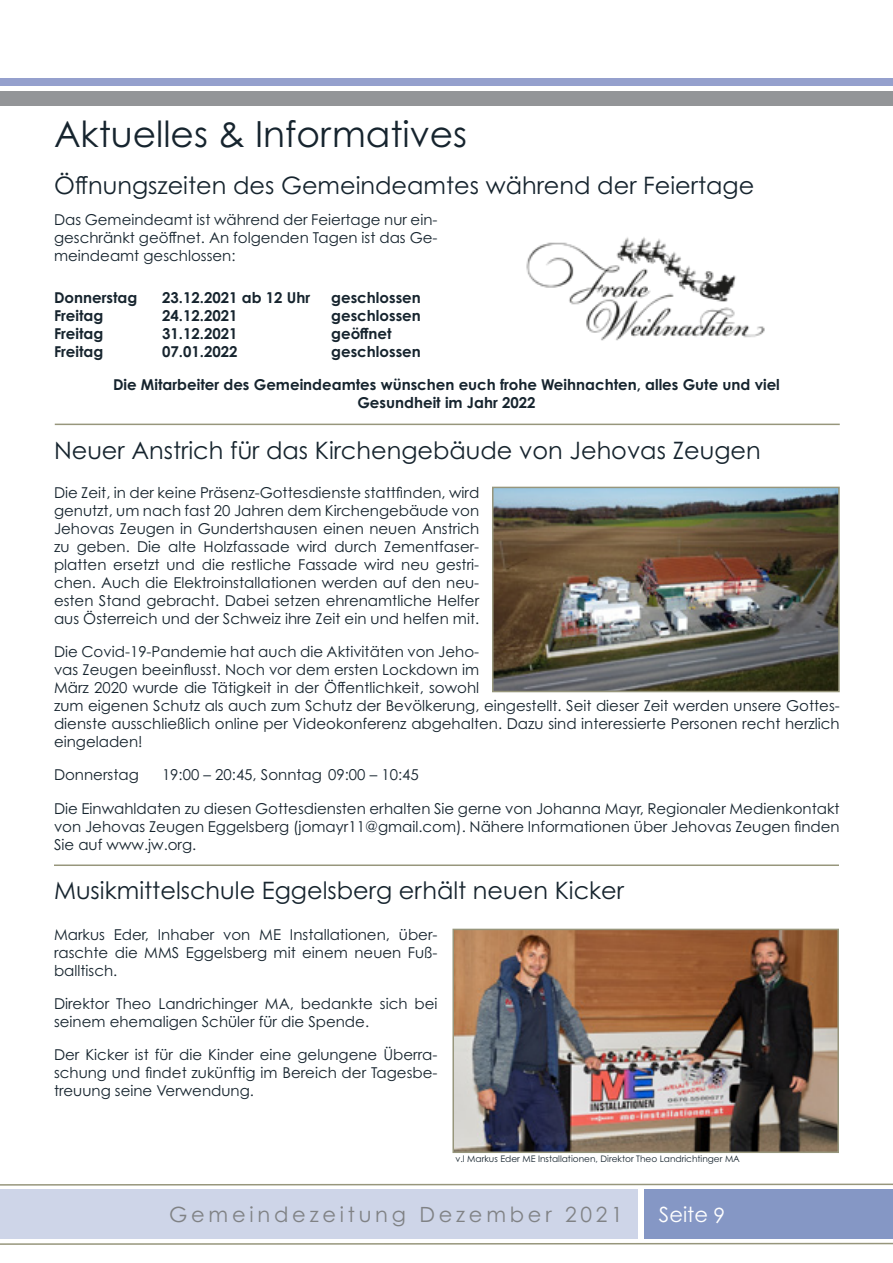
<style>
.page{position:relative;width:893px;height:1263px;background:#fff}
.page>*{position:absolute;margin:0;border:0;box-sizing:border-box;transform-origin:0 0}
.Überschrift_Groß{font:36px "Century Gothic Pro";color:#16242e}
.Überschrift_klein{font:24px "Century Gothic Pro";color:#16242e}
.t1{font:21px "Century Gothic Pro";letter-spacing:.18em;color:#808285}
.t2{font:21px "Century Gothic Pro";color:#fff}
.Normaler_Text{font:15px/18px "Century Gothic Pro";color:#16242e;text-align:justify}
.Normaler_Text-2{font:700 15px/18px "Century Gothic Pro";color:#16242e}
.Überschrift_klein-2{font:9px "Century Gothic Pro";color:#16242e}
</style>
<div class="page">
<svg style="left:0;top:1183px;width:893px;height:3px"></svg>
<svg style="left:0;top:1242px;width:893px;height:3px"></svg>
<hr style="left:55px;top:424px;width:785px;height:1px;background:#97967c">
<hr style="left:54px;top:864px;width:785px;height:2px;background:#97967c">
<div style="left:0;top:79px;width:893px;height:7px;background:#95a0cd"></div>
<div style="left:0;top:91px;width:893px;height:15px;background:#939598"></div>
<div style="left:0;top:1190px;width:638px;height:49px;background:#ced5e8"></div>
<div style="left:644px;top:1190px;width:249px;height:49px;background:#8597c5"></div>
<img style="left:455px;top:932px;width:381px;height:218px">
<div style="left:452px;top:929px;width:387px;height:224px;border:2px solid #97967c"></div>
<img style="left:526px;top:237px;width:239px;height:104px">
<img style="left:495px;top:490px;width:342px;height:199px">
<div style="left:492px;top:487px;width:348px;height:205px;border:2px solid #97967c"></div>
<p class="Überschrift_Groß" style="left:54px;top:112px;width:415px">Aktuelles &amp; Informatives</p>
<p class="Überschrift_klein" style="left:54px;top:171px;width:702px">Öffnungszeiten des Gemeindeamtes während der Feiertage</p>
<p class="Normaler_Text" style="left:54px;top:210px;width:385px">Das Gemeindeamt ist während der Feiertage nur ein&shy;geschränkt geöffnet. An folgenden Tagen ist das Ge&shy;meindeamt geschlossen:</p>
<p class="Normaler_Text-2" style="left:54px;top:288px;width:85px">Donnerstag</p>
<p class="Normaler_Text-2" style="left:162px;top:288px;width:150px">23.12.2021 ab 12 Uhr</p>
<p class="Normaler_Text-2" style="left:54px;top:306px;width:51px">Freitag</p>
<p class="Normaler_Text-2" style="left:162px;top:306px;width:77px">24.12.2021</p>
<p class="Normaler_Text-2" style="left:54px;top:324px;width:51px">Freitag</p>
<p class="Normaler_Text-2" style="left:162px;top:324px;width:77px">31.12.2021</p>
<p class="Normaler_Text-2" style="left:54px;top:342px;width:51px">Freitag</p>
<p class="Normaler_Text-2" style="left:162px;top:342px;width:77px">07.01.2022</p>
<p class="Normaler_Text-2" style="left:331px;top:288px;width:91px">geschlossen geschlossen geöffnet geschlossen</p>
<p class="Normaler_Text-2" style="left:113px;top:375px;width:668px;text-align:center">Die Mitarbeiter des Gemeindeamtes wünschen euch frohe Weihnachten, alles Gute und viel<br>Gesundheit im Jahr 2022</p>
<p class="Überschrift_klein" style="left:54px;top:435px;width:708px">Neuer Anstrich für das Kirchengebäude von Jehovas Zeugen</p>
<p class="Normaler_Text" style="left:54px;top:484px;width:427px">Die Zeit, in der keine Präsenz-Gottesdienste stattfinden, wird genutzt, um nach fast 20 Jahren dem Kirchengebäude von Jehovas Zeugen in Gundertshausen einen neuen Anstrich zu geben. Die alte Holzfassade wird durch Zementfaser&shy;platten ersetzt und die restliche Fassade wird neu gestri&shy;chen. Auch die Elektroinstallationen werden auf den neu&shy;esten Stand gebracht. Dabei setzen ehrenamtliche Helfer aus Österreich und der Schweiz ihre Zeit ein und helfen mit.</p>
<p class="Normaler_Text" style="left:54px;top:643px;width:787px;text-align:left">Die Covid-19-Pandemie hat auch die Aktivitäten von Jeho-<br>vas Zeugen beeinflusst. Noch vor dem ersten Lockdown im<br>März 2020 wurde die Tätigkeit in der Öffentlichkeit, sowohl<br>zum eigenen Schutz als auch zum Schutz der Bevölkerung, eingestellt. Seit dieser Zeit werden unsere Gottes&shy;dienste ausschließlich online per Videokonferenz abgehalten. Dazu sind interessierte Personen recht herzlich eingeladen!</p>
<p class="Normaler_Text" style="left:54px;top:766px;width:86px">Donnerstag</p>
<p class="Normaler_Text" style="left:162px;top:766px;width:258px">19:00 – 20:45, Sonntag 09:00 – 10:45</p>
<p class="Normaler_Text" style="left:54px;top:799px;width:787px">Die Einwahldaten zu diesen Gottesdiensten erhalten Sie gerne von Johanna Mayr, Regionaler Medienkontakt von Jehovas Zeugen Eggelsberg (jomayr11@gmail.com). Nähere Informationen über Jehovas Zeugen finden Sie auf www.jw.org.</p>
<p class="Überschrift_klein" style="left:54px;top:875px;width:572px">Musikmittelschule Eggelsberg erhält neuen Kicker</p>
<p class="Normaler_Text" style="left:54px;top:925px;width:385px">Markus Eder, Inhaber von ME Installationen, über&shy;raschte die MMS Eggelsberg mit einem neuen Fuß&shy;balltisch.</p>
<p class="Normaler_Text" style="left:54px;top:994px;width:385px">Direktor Theo Landrichinger MA, bedankte sich bei seinem ehemaligen Schüler für die Spende.</p>
<p class="Normaler_Text" style="left:54px;top:1045px;width:385px">Der Kicker ist für die Kinder eine gelungene Überra&shy;schung und findet zukünftig im Bereich der Tagesbe&shy;treuung seine Verwendung.</p>
<p class="Überschrift_klein-2" style="left:455px;top:1153px;width:286px">v.l Markus Eder ME Installationen, Direktor Theo Landrichtinger MA</p>
<h3 class="t1" style="left:169px;top:1202px;width:455px">Gemeindezeitung Dezember 2021</h3>
<h3 class="t2" style="left:659px;top:1201px;width:68px">Seite 9</h3>
</div>
